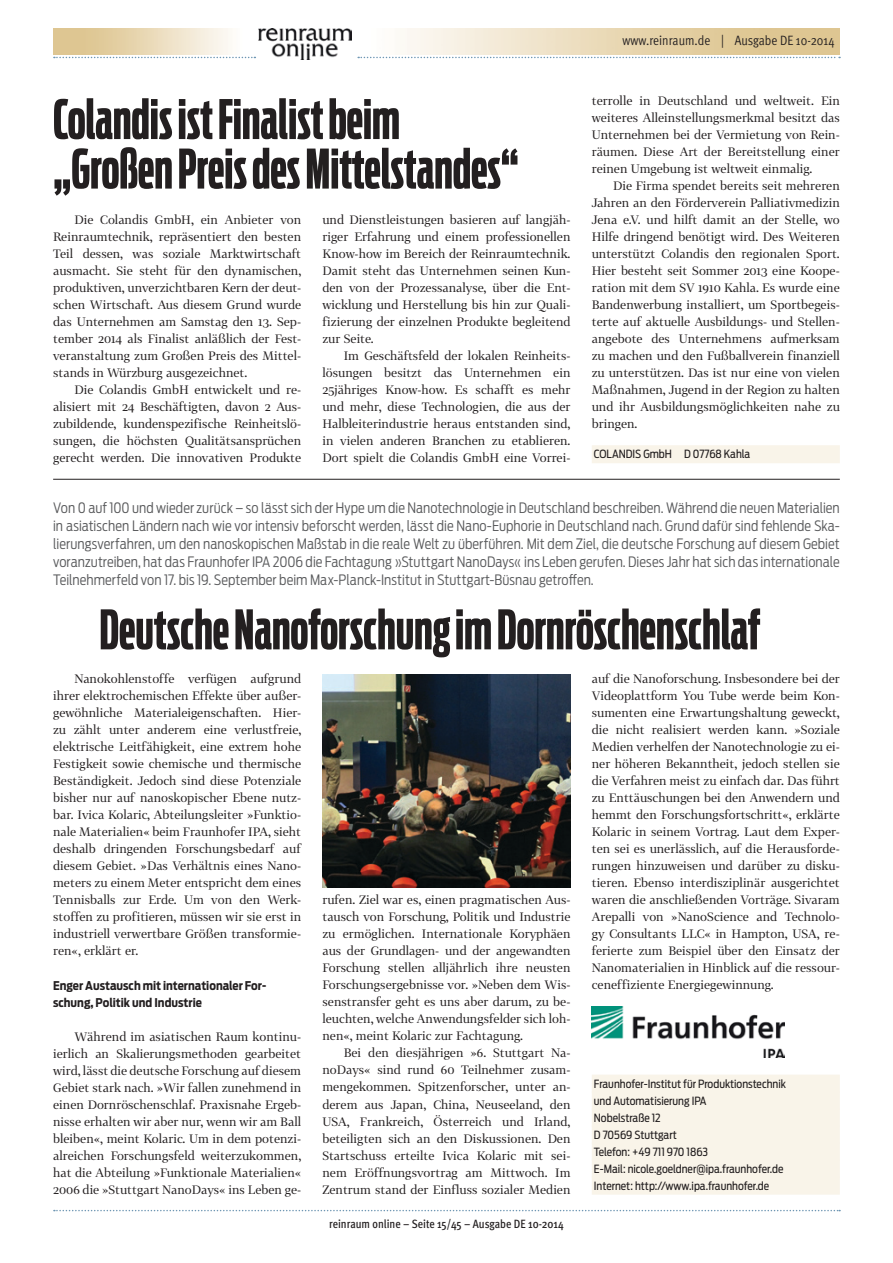
<style>
.page{position:relative;width:893px;height:1263px;background:#fff}
.page>*{position:absolute;margin:0;border:0;box-sizing:border-box;transform-origin:0 0}
.t1{font:700 54px/49.5px "Antenna Comp";color:#231f20}
.t2{font:300 14.25px/18px "Antenna Cond";letter-spacing:.005em;color:#58595b;text-align:justify}
.t3{font:13.5px "Meta OT Cond Norm";color:#231f20}
.t4{font:12px/17px "Tabac G2";color:#231f20;text-align:justify}
.t5{font:700 12px/17px "Antenna Cond";color:#231f20}
.t6{font:500 condensed 12px "Meta OT";color:#231f20}
.t7{font:11.25px/17px "Antenna Cond";color:#231f20}
</style>
<div class="page">
<svg style="left:358px;top:57px;width:482px;height:1px"></svg>
<svg style="left:54px;top:57px;width:201px;height:1px"></svg>
<svg style="left:54px;top:1210px;width:786px;height:1px"></svg>
<img style="left:258px;top:29px;width:94px;height:31px">
<div style="left:592px;top:445px;width:248px;height:18px;background:#f9f4e9"></div>
<hr style="left:53px;top:479px;width:787px;height:1px;background:#231f20">
<div style="left:592px;top:1074px;width:248px;height:18px;background:#f9f4e9"></div>
<div style="left:592px;top:1091px;width:248px;height:18px;background:#f9f4e9"></div>
<div style="left:592px;top:1108px;width:248px;height:18px;background:#f9f4e9"></div>
<div style="left:592px;top:1125px;width:248px;height:18px;background:#f9f4e9"></div>
<div style="left:592px;top:1143px;width:248px;height:18px;background:#f9f4e9"></div>
<div style="left:592px;top:1160px;width:248px;height:18px;background:#f9f4e9"></div>
<div style="left:592px;top:1177px;width:248px;height:18px;background:#f9f4e9"></div>
<img style="left:592px;top:1006px;width:192px;height:51px">
<img style="left:322px;top:674px;width:248px;height:213px">
<h1 class="t1" style="left:53px;top:95px;width:467px">Colandis ist Finalist beim „Großen Preis des Mittelstandes“</h1>
<p class="t4" style="left:53px;top:211px;width:250px;text-indent:21px">Die Colandis GmbH, ein Anbieter von Reinraumtechnik, repräsentiert den besten Teil dessen, was soziale Marktwirtschaft ausmacht. Sie steht für den dynamischen, produktiven, unverzichtbaren Kern der deut&shy;schen Wirtschaft. Aus diesem Grund wurde das Unternehmen am Samstag den 13. Sep&shy;tember 2014 als Finalist anläßlich der Fest&shy;veranstaltung zum Großen Preis des Mittel&shy;stands in Würzburg ausgezeichnet.</p>
<p class="t4" style="left:53px;top:381px;width:250px;text-indent:21px">Die Colandis GmbH entwickelt und re&shy;alisiert mit 24 Beschäftigten, davon 2 Aus&shy;zubildende, kundenspezifische Reinheitslö&shy;sungen, die höchsten Qualitätsansprüchen gerecht werden. Die innovativen Produkte</p>
<p class="t4" style="left:322px;top:211px;width:250px">und Dienstleistungen basieren auf langjäh&shy;riger Erfahrung und einem professionellen Know-how im Bereich der Reinraumtechnik.<br>Damit steht das Unternehmen seinen Kun&shy;den von der Prozessanalyse, über die Ent&shy;wicklung und Herstellung bis hin zur Quali&shy;fizierung der einzelnen Produkte begleitend zur Seite.</p>
<p class="t4" style="left:322px;top:347px;width:250px;text-indent:21px">Im Geschäftsfeld der lokalen Reinheits&shy;lösungen besitzt das Unternehmen ein 25jähriges Know-how. Es schafft es mehr und mehr, diese Technologien, die aus der Halbleiterindustrie heraus entstanden sind, in vielen anderen Branchen zu etablieren.<br>Dort spielt die Colandis GmbH eine Vorrei-</p>
<p class="t3" style="left:622px;top:32px;width:214px">www.reinraum.de | Ausgabe DE 10-2014</p>
<p class="t4" style="left:592px;top:92px;width:250px">terrolle in Deutschland und weltweit. Ein weiteres Alleinstellungsmerkmal besitzt das Unternehmen bei der Vermietung von Rein&shy;räumen. Diese Art der Bereitstellung einer reinen Umgebung ist weltweit einmalig.</p>
<p class="t4" style="left:592px;top:177px;width:250px;text-indent:21px">Die Firma spendet bereits seit mehreren Jahren an den Förderverein Palliativmedizin Jena e.V. und hilft damit an der Stelle, wo Hilfe dringend benötigt wird. Des Weiteren unterstützt Colandis den regionalen Sport.<br>Hier besteht seit Sommer 2013 eine Koope&shy;ration mit dem SV 1910 Kahla. Es wurde eine Bandenwerbung installiert, um Sportbegeis&shy;terte auf aktuelle Ausbildungs- und Stellen&shy;angebote des Unternehmens aufmerksam zu machen und den Fußballverein finanziell zu unterstützen. Das ist nur eine von vielen Maßnahmen, Jugend in der Region zu halten und ihr Ausbildungsmöglichkeiten nahe zu bringen.</p>
<p class="t7" style="left:594px;top:446px;width:158px">COLANDIS GmbH D 07768 Kahla</p>
<p class="t2" style="left:53px;top:499px;width:788px">Von 0 auf 100 und wieder zurück – so lässt sich der Hype um die Nanotechnologie in Deutschland beschreiben. Während die neuen Materialien in asiatischen Ländern nach wie vor intensiv beforscht werden, lässt die Nano-Euphorie in Deutschland nach. Grund dafür sind fehlende Ska&shy;lierungsverfahren, um den nanoskopischen Maßstab in die reale Welt zu überführen. Mit dem Ziel, die deutsche Forschung auf diesem Gebiet voranzutreiben, hat das Fraunhofer IPA 2006 die Fachtagung »Stuttgart NanoDays« ins Leben gerufen. Dieses Jahr hat sich das internationale Teilnehmerfeld von 17. bis 19. September beim Max-Planck-Institut in Stuttgart-Büsnau getroffen.</p>
<h1 class="t1" style="left:99px;top:605px;width:662px">Deutsche Nanoforschung im Dornröschenschlaf</h1>
<p class="t4" style="left:53px;top:670px;width:250px;text-indent:21px">Nanokohlenstoffe verfügen aufgrund ihrer elektrochemischen Effekte über außer&shy;gewöhnliche Materialeigenschaften. Hier&shy;zu zählt unter anderem eine verlustfreie, elektrische Leitfähigkeit, eine extrem hohe Festigkeit sowie chemische und thermische Beständigkeit. Jedoch sind diese Potenziale bisher nur auf nanoskopischer Ebene nutz&shy;bar. Ivica Kolaric, Abteilungsleiter »Funktio&shy;nale Materialien« beim Fraunhofer IPA, sieht deshalb dringenden Forschungsbedarf auf diesem Gebiet. »Das Verhältnis eines Nano&shy;meters zu einem Meter entspricht dem eines Tennisballs zur Erde. Um von den Werk&shy;stoffen zu profitieren, müssen wir sie erst in industriell verwertbare Größen transformie&shy;ren«, erklärt er.</p>
<p class="t5" style="left:53px;top:977px;width:214px">Enger Austausch mit internationaler For&shy;schung, Politik und Industrie</p>
<p class="t4" style="left:53px;top:1027px;width:250px;text-indent:21px">Während im asiatischen Raum kontinu&shy;ierlich an Skalierungsmethoden gearbeitet wird, lässt die deutsche Forschung auf diesem Gebiet stark nach. »Wir fallen zunehmend in einen Dornröschenschlaf. Praxisnahe Ergeb&shy;nisse erhalten wir aber nur, wenn wir am Ball bleiben«, meint Kolaric. Um in dem potenzi&shy;alreichen Forschungsfeld weiterzukommen, hat die Abteilung »Funktionale Materialien« 2006 die »Stuttgart NanoDays« ins Leben ge-</p>
<p class="t4" style="left:592px;top:670px;width:250px">auf die Nanoforschung. Insbesondere bei der Videoplattform You Tube werde beim Kon&shy;sumenten eine Erwartungshaltung geweckt, die nicht realisiert werden kann. »Soziale Medien verhelfen der Nanotechnologie zu ei&shy;ner höheren Bekanntheit, jedoch stellen sie die Verfahren meist zu einfach dar. Das führt zu Enttäuschungen bei den Anwendern und hemmt den Forschungsfortschritt«, erklärte Kolaric in seinem Vortrag. Laut dem Exper&shy;ten sei es unerlässlich, auf die Herausforde&shy;rungen hinzuweisen und darüber zu disku&shy;tieren. Ebenso interdisziplinär ausgerichtet waren die anschließenden Vorträge. Sivaram Arepalli von »NanoScience and Technolo&shy;gy Consultants LLC« in Hampton, USA, re&shy;ferierte zum Beispiel über den Einsatz der Nanomaterialien in Hinblick auf die ressour&shy;ceneffiziente Energiegewinnung.</p>
<p class="t4" style="left:322px;top:891px;width:250px">rufen. Ziel war es, einen pragmatischen Aus&shy;tausch von Forschung, Politik und Industrie zu ermöglichen. Internationale Koryphäen aus der Grundlagen- und der angewandten Forschung stellen alljährlich ihre neusten Forschungsergebnisse vor. »Neben dem Wis&shy;senstransfer geht es uns aber darum, zu be&shy;leuchten, welche Anwendungsfelder sich loh&shy;nen«, meint Kolaric zur Fachtagung.</p>
<p class="t4" style="left:322px;top:1044px;width:250px;text-indent:21px">Bei den diesjährigen »6. Stuttgart Na&shy;noDays« sind rund 60 Teilnehmer zusam&shy;mengekommen. Spitzenforscher, unter an&shy;derem aus Japan, China, Neuseeland, den USA, Frankreich, Österreich und Irland, beteiligten sich an den Diskussionen. Den Startschuss erteilte Ivica Kolaric mit sei&shy;nem Eröffnungsvortrag am Mittwoch. Im Zentrum stand der Einfluss sozialer Medien</p>
<p class="t7" style="left:594px;top:1075px;width:194px">Fraunhofer-Institut für Produktionstechnik und Automatisierung IPA<br>Nobelstraße 12<br>D 70569 Stuttgart<br>Telefon: +49 711 970 1863<br>E-Mail: nicole.goeldner@ipa.fraunhofer.de<br>Internet: http://www.ipa.fraunhofer.de</p>
<p class="t6" style="left:329px;top:1216px;width:236px">reinraum online – Seite 15/45 – Ausgabe DE 10-2014</p>
</div>
